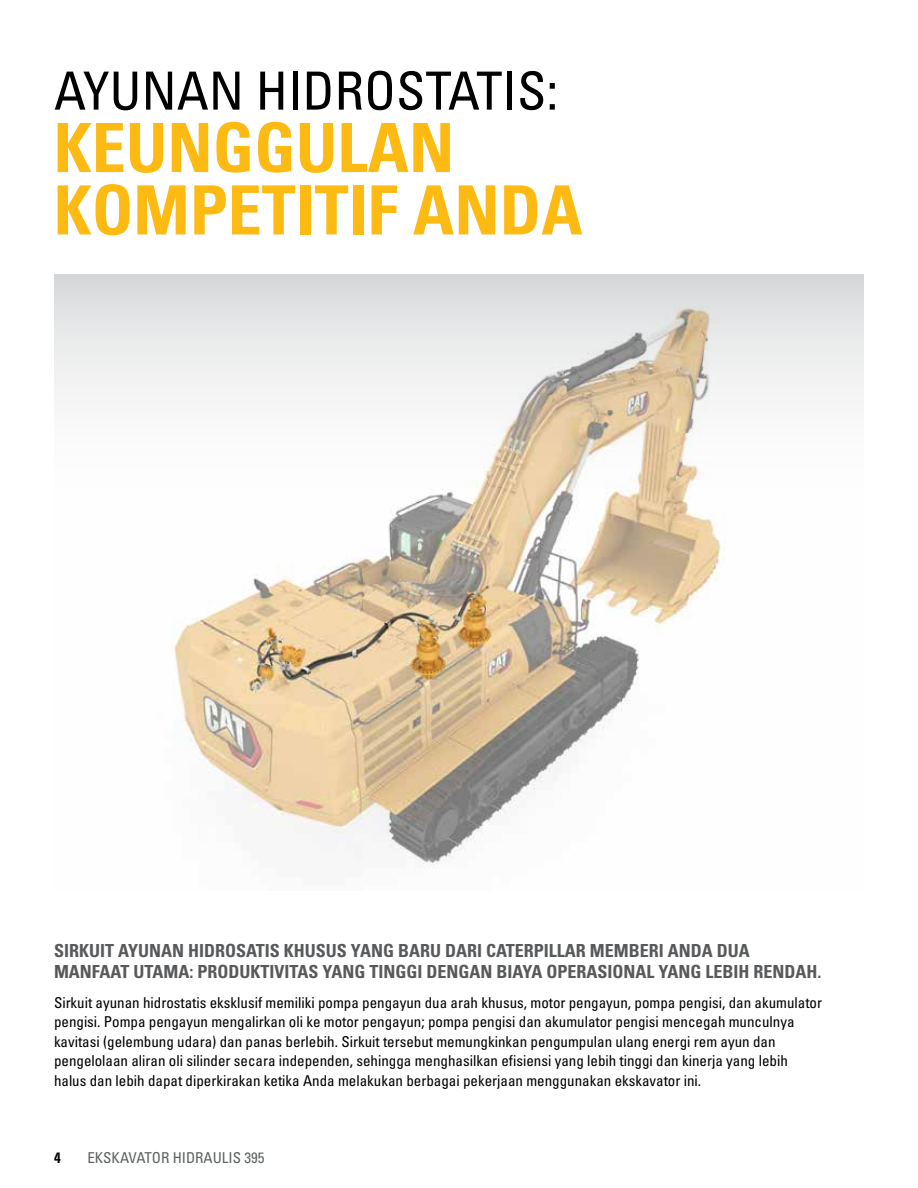
<style>
.page{position:relative;width:918px;height:1188px;background:#fff}
.page>*{position:absolute;margin:0;border:0;box-sizing:border-box;transform-origin:0 0}
.t1{font:67.95px/62.4px "Univers LTCYR 67 Bold Cond";color:#fdba12}
.t2{font:condensed 52.65px "Univers LTCYR 57";color:#000}
.t3{font:18px/21.6px "Univers LTCYR 67 Bold Cond";color:#58595b}
.t4{font:condensed 15px/19.5px "Univers LTCYR 57";color:#000}
.t5{font:condensed 15px "Univers LTCYR 57";color:#5e6263}
.t6{font:15px "Univers LTCYR 67 Bold Cond";color:#000}
</style>
<div class="page">
<img style="left:174px;top:526px;width:548px;height:342px">
<svg style="left:54px;top:274px;width:810px;height:252px"></svg>
<h2 class="t2" style="left:54px;top:58px;width:506px">AYUNAN HIDROSTATIS:</h2>
<h1 class="t1" style="left:54px;top:116px;width:530px">KEUNGGULAN<br>KOMPETITIF ANDA</h1>
<p class="t3" style="left:54px;top:939px;width:769px">SIRKUIT AYUNAN HIDROSATIS KHUSUS YANG BARU DARI CATERPILLAR MEMBERI ANDA DUA<br>MANFAAT UTAMA: PRODUKTIVITAS YANG TINGGI DENGAN BIAYA OPERASIONAL YANG LEBIH RENDAH.</p>
<p class="t4" style="left:54px;top:992px;width:770px">Sirkuit ayunan hidrostatis eksklusif memiliki pompa pengayun dua arah khusus, motor pengayun, pompa pengisi, dan akumulator pengisi. Pompa pengayun mengalirkan oli ke motor pengayun; pompa pengisi dan akumulator pengisi mencegah munculnya kavitasi (gelembung udara) dan panas berlebih. Sirkuit tersebut memungkinkan pengumpulan ulang energi rem ayun dan pengelolaan aliran oli silinder secara independen, sehingga menghasilkan efisiensi yang lebih tinggi dan kinerja yang lebih halus dan lebih dapat diperkirakan ketika Anda melakukan berbagai pekerjaan menggunakan ekskavator ini.</p>
<p class="t6" style="left:54px;top:1148px;width:8px">4</p>
<p class="t5" style="left:87px;top:1148px;width:178px">EKSKAVATOR HIDRAULIS 395</p>
</div>
